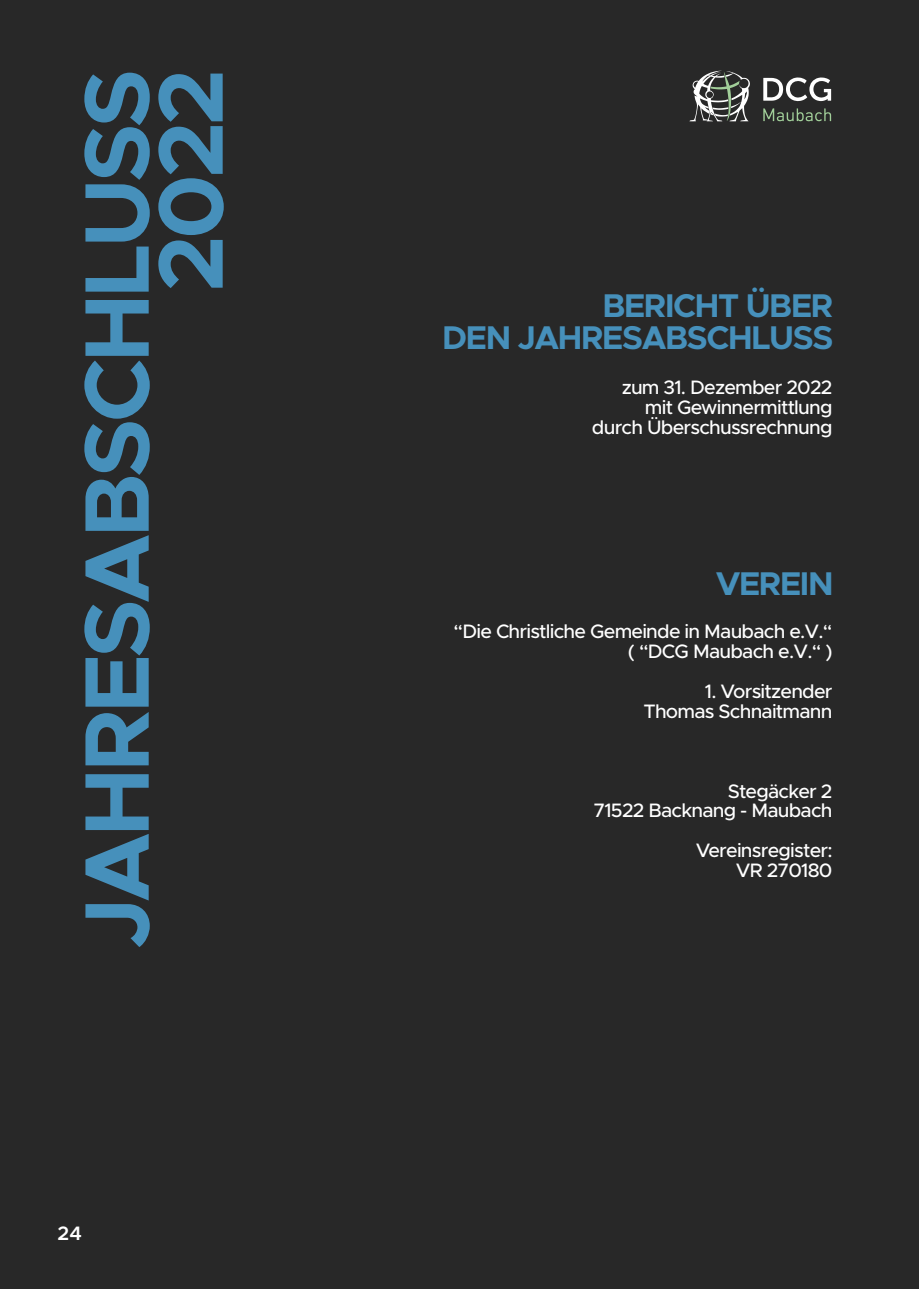
<style>
.page{position:relative;width:919px;height:1289px;background:#fff}
.page>*{position:absolute;margin:0;border:0;box-sizing:border-box;transform-origin:0 0}
.t1{font:700 91.95px/73.9px "Metropolis";letter-spacing:-.04em;color:#4690bb;text-align:right}
.t2{font:700 33px/32px "Metropolis";letter-spacing:-.04em;color:#4690bb;text-align:right}
.t3{font:500 19.5px/20px "Metropolis";letter-spacing:-.04em;color:#fff;text-align:right}
.t4{font:600 19.5px "Metropolis";color:#fff}
</style>
<div class="page">
<div style="left:0;top:0;width:918px;height:1288px;background:#282828"></div>
<svg style="left:763px;top:77px;width:68px;height:24px"></svg>
<svg style="left:763px;top:108px;width:68px;height:14px"></svg>
<svg style="left:689px;top:71px;width:61px;height:50px"></svg>
<h1 class="t1" style="left:80px;top:948px;width:880px;rotate:-90deg">JAHRESABSCHLUSS<br>2022</h1>
<p class="t4" style="left:58px;top:1220px;width:26px">24</p>
<h2 class="t2" style="left:442px;top:289px;width:393px">BERICHT ÜBER<br>DEN JAHRESABSCHLUSS</h2>
<p class="t3" style="left:592px;top:377px;width:242px">zum 31. Dezember 2022 mit Gewinnermittlung durch Überschussrechnung</p>
<h2 class="t2" style="left:715px;top:567px;width:119px">VEREIN</h2>
<p class="t3" style="left:453px;top:621px;width:380px">“Die Christliche Gemeinde in Maubach e.V.“ ( “DCG Maubach e.V.“ )</p>
<p class="t3" style="left:643px;top:681px;width:190px">1. Vorsitzender<br>Thomas Schnaitmann</p>
<p class="t3" style="left:593px;top:780px;width:240px">Stegäcker 2<br>71522 Backnang - Maubach</p>
<p class="t3" style="left:695px;top:840px;width:138px">Vereinsregister:<br>VR 270180</p>
</div>
